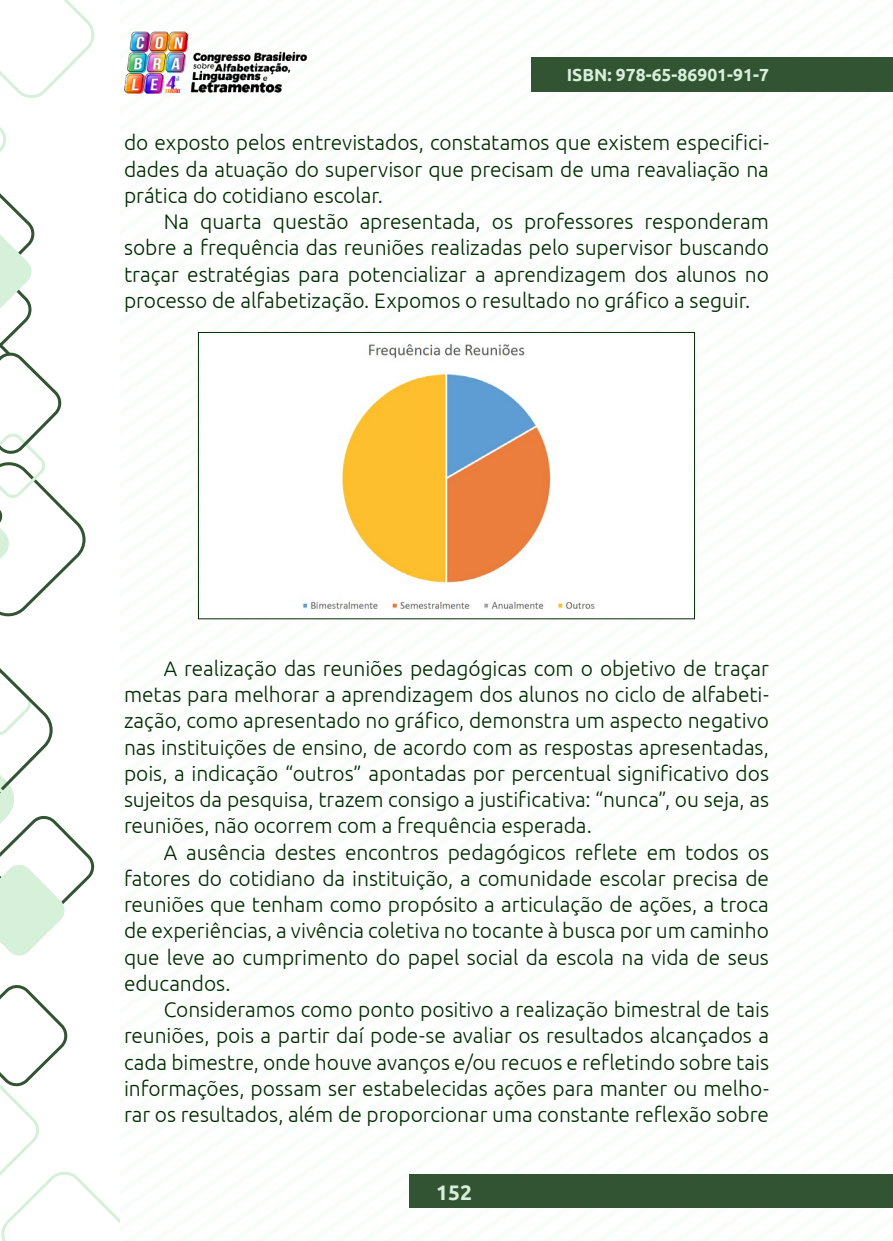
<style>
.page{position:relative;width:893px;height:1241px;background:#fff}
.page>*{position:absolute;margin:0;border:0;box-sizing:border-box;transform-origin:0 0}
._8_CORPO{font:300 21px/26.2px "Ubuntu";letter-spacing:-.005em;color:#002b00;text-align:justify}
.t1{font:700 21px "Ubuntu";color:#d6efda}
.t2{font:700 17.5px "Ubuntu";color:#d6efda}
</style>
<div class="page">
<img style="left:124px;top:31px;width:182px;height:62px">
<div style="left:532px;top:57px;width:361px;height:35px;background:#335433"></div>
<div style="left:410px;top:1174px;width:483px;height:33px;background:#335433"></div>
<svg style="left:0;top:985px;width:119px;height:255px"></svg>
<svg style="left:0;top:0;width:94px;height:616px"></svg>
<svg style="left:0;top:668px;width:94px;height:288px"></svg>
<img style="left:302px;top:343px;width:293px;height:266px">
<div style="left:198px;top:332px;width:497px;height:287px;border:1px solid #002b00"></div>
<p class="t2" style="left:567px;top:64px;width:204px">ISBN: 978-65-86901-91-7</p>
<p class="_8_CORPO" style="left:124px;top:129px;width:646px">do exposto pelos entrevistados, constatamos que existem especifici&shy;dades da atuação do supervisor que precisam de uma reavaliação na prática do cotidiano escolar.</p>
<p class="_8_CORPO" style="left:124px;top:208px;width:646px;text-indent:40px">Na quarta questão apresentada, os professores responderam sobre a frequência das reuniões realizadas pelo supervisor buscando traçar estratégias para potencializar a aprendizagem dos alunos no processo de alfabetização. Expomos o resultado no gráfico a seguir.</p>
<p class="_8_CORPO" style="left:124px;top:654px;width:646px;text-indent:40px">A realização das reuniões pedagógicas com o objetivo de traçar metas para melhorar a aprendizagem dos alunos no ciclo de alfabeti&shy;zação, como apresentado no gráfico, demonstra um aspecto negativo nas instituições de ensino, de acordo com as respostas apresentadas, pois, a indicação “outros” apontadas por percentual significativo dos sujeitos da pesquisa, trazem consigo a justificativa: “nunca”, ou seja, as reuniões, não ocorrem com a frequência esperada.</p>
<p class="_8_CORPO" style="left:124px;top:838px;width:646px;text-indent:40px">A ausência destes encontros pedagógicos reflete em todos os fatores do cotidiano da instituição, a comunidade escolar precisa de reuniões que tenham como propósito a articulação de ações, a troca de experiências, a vivência coletiva no tocante à busca por um caminho que leve ao cumprimento do papel social da escola na vida de seus educandos.</p>
<p class="_8_CORPO" style="left:124px;top:995px;width:646px;text-indent:40px">Consideramos como ponto positivo a realização bimestral de tais reuniões, pois a partir daí pode-se avaliar os resultados alcançados a cada bimestre, onde houve avanços e/ou recuos e refletindo sobre tais informações, possam ser estabelecidas ações para manter ou melho&shy;rar os resultados, além de proporcionar uma constante reflexão sobre</p>
<p class="t1" style="left:436px;top:1178px;width:37px">152</p>
</div>
